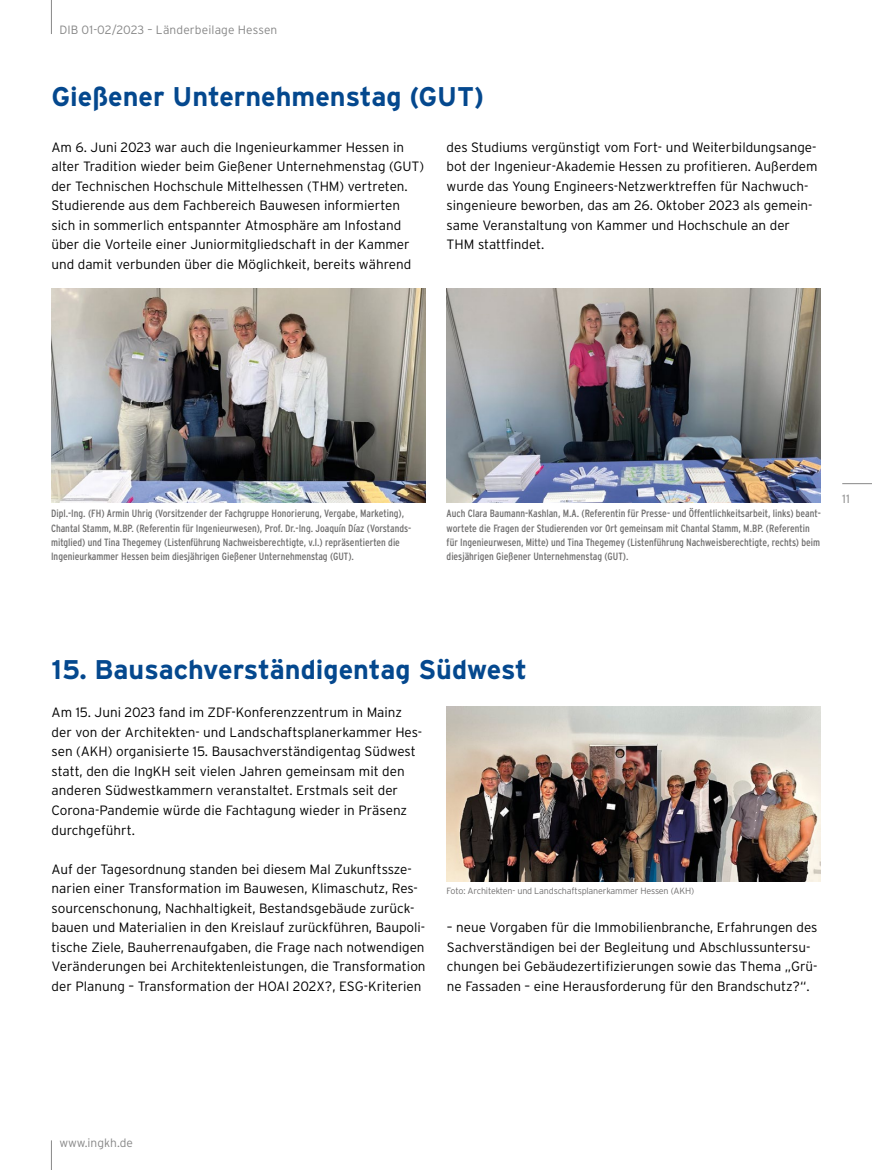
<style>
.page{position:relative;width:872px;height:1170px;background:#fff}
.page>*{position:absolute;margin:0;border:0;box-sizing:border-box;transform-origin:0 0}
.Headline_18_Pt{font:700 27px "Interstate";color:#04488e}
.Fließtext_Links{font:300 13.5px/19.5px "Interstate";color:#000}
.t1{font:300 12px "Interstate";letter-spacing:.01em;color:#878787}
.Bildunterschrift{font:condensed 10.5px/14.2px "Interstate";color:#706f6f}
.Fotocredit{font:300 9px "Interstate";letter-spacing:-.02em;color:#706f6f}
</style>
<div class="page">
<hr style="left:842px;top:483px;width:30px;height:1px;background:#878787">
<hr style="left:51px;top:0;width:1px;height:34px;background:#878787">
<svg style="left:51px;top:1140px;width:1px;height:29px"></svg>
<img style="left:51px;top:288px;width:374px;height:214px">
<img style="left:446px;top:288px;width:375px;height:214px">
<img style="left:446px;top:707px;width:375px;height:174px">
<p class="t1" style="left:59px;top:23px;width:219px">DIB 01-02/2023 – Länderbeilage Hessen</p>
<p class="Headline_18_Pt" style="left:51px;top:81px;width:434px">Gießener Unternehmenstag (GUT)</p>
<p class="Fließtext_Links" style="left:51px;top:137px;width:374px">Am 6. Juni 2023 war auch die Ingenieurkammer Hessen in alter Tradition wieder beim Gießener Unternehmenstag (GUT) der Technischen Hochschule Mittelhessen (THM) vertreten.<br>Studierende aus dem Fachbereich Bauwesen informierten sich in sommerlich entspannter Atmosphäre am Infostand über die Vorteile einer Juniormitgliedschaft in der Kammer und damit verbunden über die Möglichkeit, bereits während</p>
<p class="Fließtext_Links" style="left:446px;top:137px;width:372px">des Studiums vergünstigt vom Fort- und Weiterbildungsange&shy;bot der Ingenieur-Akademie Hessen zu profitieren. Außerdem wurde das Young Engineers-Netzwerktreffen für Nachwuch&shy;singenieure beworben, das am 26. Oktober 2023 als gemein&shy;same Veranstaltung von Kammer und Hochschule an der THM stattfindet.</p>
<p class="Bildunterschrift" style="left:51px;top:506px;width:362px">Dipl.-Ing. (FH) Armin Uhrig (Vorsitzender der Fachgruppe Honorierung, Vergabe, Marketing), Chantal Stamm, M.BP. (Referentin für Ingenieurwesen), Prof. Dr.-Ing. Joaquín Díaz (Vorstands&shy;mitglied) und Tina Thegemey (Listenführung Nachweisberechtigte, v.l.) repräsentierten die Ingenieurkammer Hessen beim diesjährigen Gießener Unternehmenstag (GUT).</p>
<p class="Bildunterschrift" style="left:446px;top:506px;width:376px">Auch Clara Baumann-Kashlan, M.A. (Referentin für Presse- und Öffentlichkeitsarbeit, links) beant&shy;wortete die Fragen der Studierenden vor Ort gemeinsam mit Chantal Stamm, M.BP. (Referentin für Ingenieurwesen, Mitte) und Tina Thegemey (Listenführung Nachweisberechtigte, rechts) beim diesjährigen Gießener Unternehmenstag (GUT).</p>
<p class="t1" style="left:842px;top:492px;width:9px">11</p>
<p class="Headline_18_Pt" style="left:52px;top:654px;width:477px">15. Bausachverständigentag Südwest</p>
<p class="Fließtext_Links" style="left:52px;top:702px;width:372px">Am 15. Juni 2023 fand im ZDF-Konferenzzentrum in Mainz der von der Architekten- und Landschaftsplanerkammer Hes&shy;sen (AKH) organisierte 15. Bausachverständigentag Südwest statt, den die IngKH seit vielen Jahren gemeinsam mit den anderen Südwestkammern veranstaltet. Erstmals seit der Corona-Pandemie würde die Fachtagung wieder in Präsenz durchgeführt.</p>
<p class="Fließtext_Links" style="left:52px;top:858px;width:375px">Auf der Tagesordnung standen bei diesem Mal Zukunftssze&shy;narien einer Transformation im Bauwesen, Klimaschutz, Res&shy;sourcenschonung, Nachhaltigkeit, Bestandsgebäude zurück&shy;bauen und Materialien in den Kreislauf zurückführen, Baupoli&shy;tische Ziele, Bauherrenaufgaben, die Frage nach notwendigen Veränderungen bei Architektenleistungen, die Transformation der Planung – Transformation der HOAI 202X?, ESG-Kriterien</p>
<p class="Fotocredit" style="left:446px;top:885px;width:249px">Foto: Architekten- und Landschaftsplanerkammer Hessen (AKH)</p>
<p class="Fließtext_Links" style="left:447px;top:917px;width:372px">– neue Vorgaben für die Immobilienbranche, Erfahrungen des Sachverständigen bei der Begleitung und Abschlussuntersu&shy;chungen bei Gebäudezertifizierungen sowie das Thema „Grü&shy;ne Fassaden – eine Herausforderung für den Brandschutz?“.</p>
<p class="t1" style="left:59px;top:1135px;width:75px">www.ingkh.de</p>
</div>
